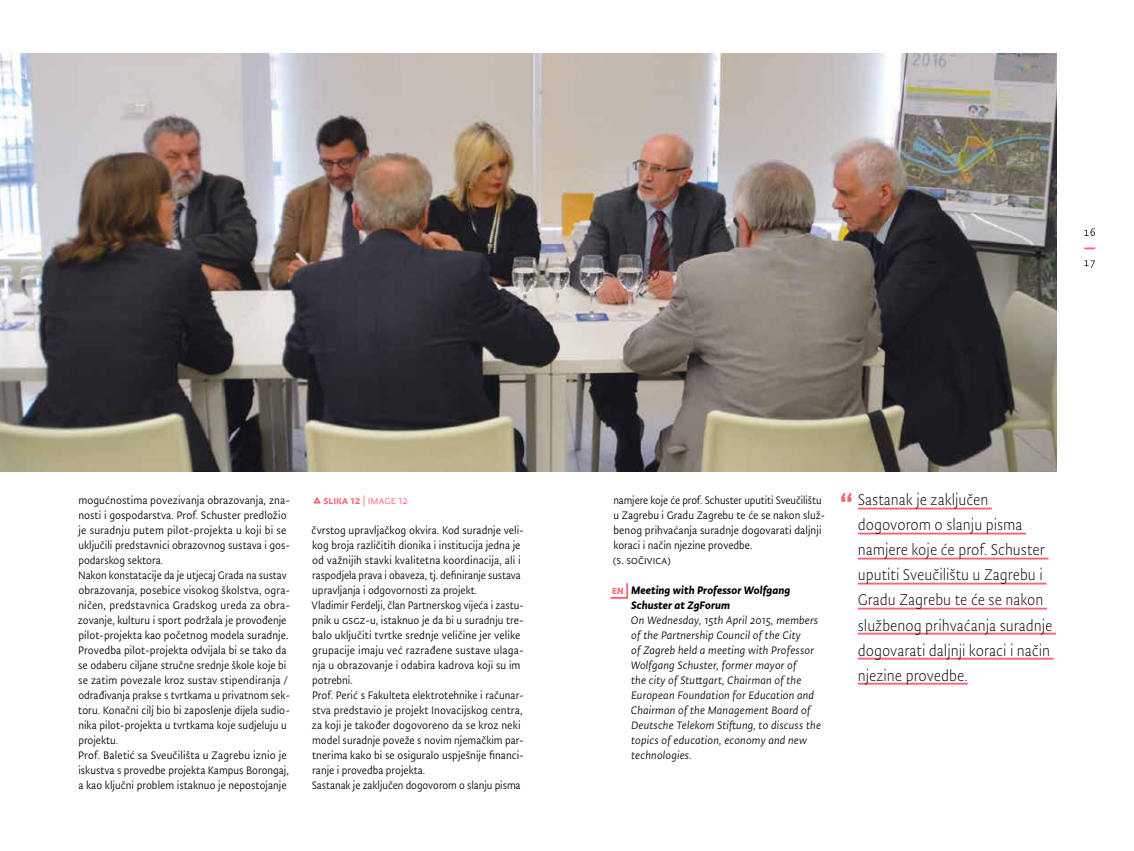
<style>
.page{position:relative;width:1134px;height:851px;background:#fff}
.page>*{position:absolute;margin:0;border:0;box-sizing:border-box;transform-origin:0 0}
.t1{font:300 17.5px/25px "Tempera";color:#000}
.t2{font:12.25px/15px "Tempera";color:#000}
.t3{font:italic 12.25px/15px "Tempera";letter-spacing:.01em;color:#000}
.t4{font:12.25px/15px "Tempera Bld Ita";color:#000}
.t5{font:12.25px "Tempera";color:#ff6371}
.t6{font:10px "Tempera Bld";color:#ff6371}
.s1{font-weight:500}
</style>
<div class="page">
<svg style="left:1084px;top:247px;width:11px;height:2px"></svg>
<svg style="left:1084px;top:260px;width:11px;height:8px"></svg>
<svg style="left:610px;top:583px;width:19px;height:16px"></svg>
<img style="left:0;top:53px;width:1056px;height:418px">
<svg style="left:313px;top:496px;width:8px;height:8px"></svg>
<hr style="left:858px;top:507px;width:134px;height:2px;background:#ff6371">
<hr style="left:858px;top:532px;width:168px;height:2px;background:#ff6371">
<hr style="left:858px;top:557px;width:190px;height:2px;background:#ff6371">
<hr style="left:858px;top:582px;width:188px;height:2px;background:#ff6371">
<hr style="left:858px;top:607px;width:189px;height:2px;background:#ff6371">
<hr style="left:858px;top:632px;width:198px;height:2px;background:#ff6371">
<hr style="left:858px;top:657px;width:196px;height:2px;background:#ff6371">
<hr style="left:858px;top:682px;width:110px;height:2px;background:#ff6371">
<svg style="left:841px;top:493px;width:11px;height:8px"></svg>
<svg style="left:1084px;top:228px;width:11px;height:8px"></svg>
<p class="t2" style="left:78px;top:492px;width:214px">mogućnostima povezivanja obrazovanja, zna&shy;nosti i gospodarstva. Prof. Schuster predložio je suradnju putem pilot-projekta u koji bi se uključili predstavnici obrazovnog sustava i gos&shy;podarskog sektora.<br>Nakon konstatacije da je utjecaj Grada na sustav obrazovanja, posebice visokog školstva, ogra&shy;ničen, predstavnica Gradskog ureda za obra&shy;zovanje, kulturu i sport podržala je provođenje pilot-projekta kao početnog modela suradnje.<br>Provedba pilot-projekta odvijala bi se tako da se odaberu ciljane stručne srednje škole koje bi se zatim povezale kroz sustav stipendiranja / odrađivanja prakse s tvrtkama u privatnom sek&shy;toru. Konačni cilj bio bi zaposlenje dijela sudio&shy;nika pilot-projekta u tvrtkama koje sudjeluju u projektu.<br>Prof. Baletić sa Sveučilišta u Zagrebu iznio je iskustva s provedbe projekta Kampus Borongaj, a kao ključni problem istaknuo je nepostojanje</p>
<p class="t5" style="left:324px;top:493px;width:86px"><span class="s1">slika 12</span> | image 12</p>
<h1 class="t1" style="left:858px;top:487px;width:196px">Sastanak je zaključen dogovorom o slanju pisma namjere koje će prof. Schuster uputiti Sveučilištu u Zagrebu i<br>Gradu Zagrebu te će se nakon službenog prihvaćanja suradnje dogovarati daljnji koraci i način njezine provedbe.</h1>
<p class="t2" style="left:613px;top:492px;width:214px">namjere koje će prof. Schuster uputiti Sveučilištu u Zagrebu i Gradu Zagrebu te će se nakon služ&shy;benog prihvaćanja suradnje dogovarati daljnji koraci i način njezine provedbe.<br>(s. sočivica)</p>
<p class="t4" style="left:631px;top:582px;width:161px">Meeting with Professor Wolfgang<br>Schuster at ZgForum</p>
<p class="t3" style="left:631px;top:612px;width:192px">On Wednesday, 15th April 2015, members of the Partnership Council of the City<br>of Zagreb held a meeting with Professor Wolfgang Schuster, former mayor of<br>the city of Stuttgart, Chairman of the European Foundation for Education and Chairman of the Management Board of Deutsche Telekom Stiftung, to discuss the topics of education, economy and new technologies.</p>
<p class="t2" style="left:312px;top:522px;width:214px">čvrstog upravljačkog okvira. Kod suradnje veli&shy;kog broja različitih dionika i institucija jedna je od važnijih stavki kvalitetna koordinacija, ali i raspodjela prava i obaveza, tj. definiranje sustava upravljanja i odgovornosti za projekt.<br>Vladimir Ferdelji, član Partnerskog vijeća i zastu&shy;pnik u GSGZ-u, istaknuo je da bi u suradnju tre&shy;balo uključiti tvrtke srednje veličine jer velike grupacije imaju već razrađene sustave ulaga&shy;nja u obrazovanje i odabira kadrova koji su im potrebni.<br>Prof. Perić s Fakulteta elektrotehnike i računar&shy;stva predstavio je projekt Inovacijskog centra, za koji je također dogovoreno da se kroz neki model suradnje poveže s novim njemačkim par&shy;tnerima kako bi se osiguralo uspješnije financi&shy;ranje i provedba projekta.<br>Sastanak je zaključen dogovorom o slanju pisma</p>
<p class="t6" style="left:612px;top:584px;width:13px">EN</p>
</div>
